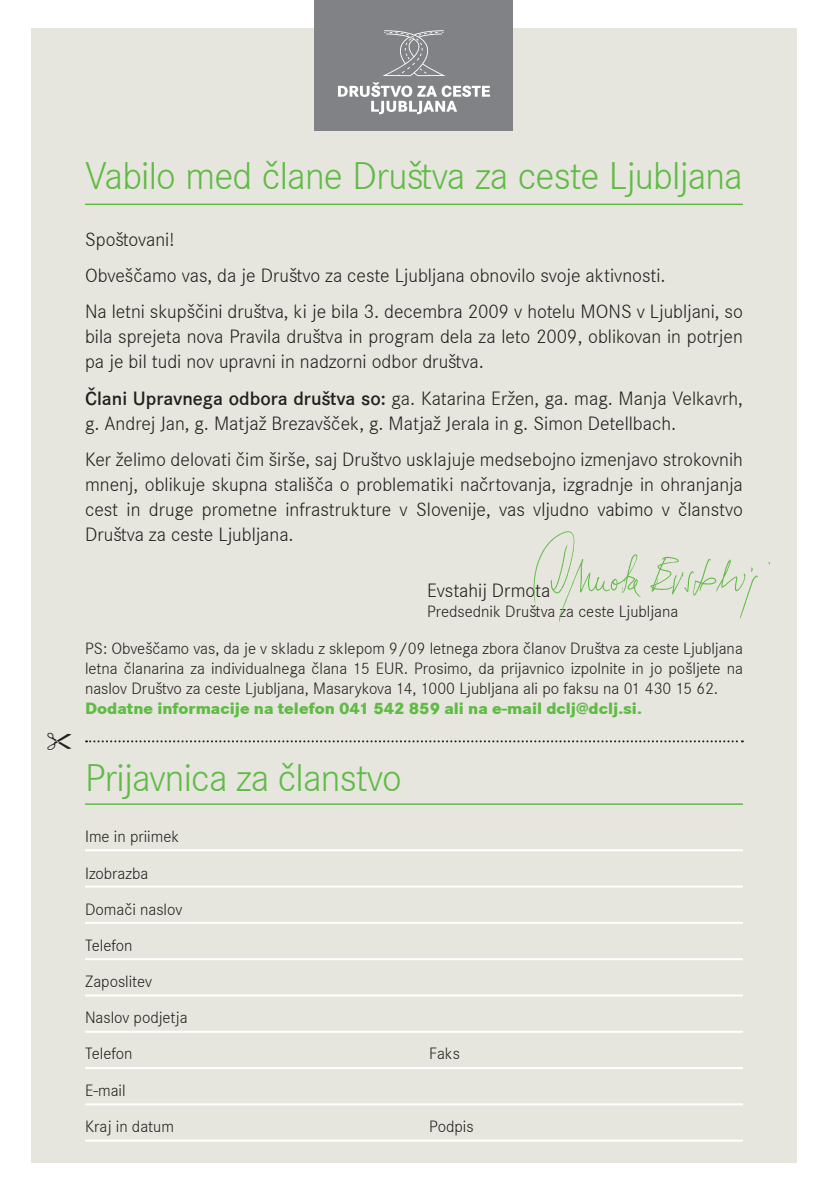
<style>
.page{position:relative;width:828px;height:1191px;background:#fff}
.page>*{position:absolute;margin:0;border:0;box-sizing:border-box;transform-origin:0 0}
.t1{font:40px "Corporate STEE Ligh";letter-spacing:-.02em;color:#60bb46}
.t2{font:20px/25px "Corporate STEE Ligh";color:#231f20}
.t3{font:17px/36.2px "Corporate STEE Ligh";color:#231f20}
.t4{font:700 17px "Corporate STEE Extr";color:#60bb46}
.s1{font-family:"Corporate STEE";font-weight:600}
</style>
<div class="page">
<div style="left:31px;top:28px;width:766px;height:1134px;background:#e7e6de"></div>
<hr style="left:85px;top:849px;width:658px;height:2px;background:#fff">
<hr style="left:85px;top:885px;width:658px;height:2px;background:#fff">
<hr style="left:85px;top:922px;width:658px;height:2px;background:#fff">
<hr style="left:85px;top:958px;width:658px;height:2px;background:#fff">
<hr style="left:85px;top:994px;width:658px;height:2px;background:#fff">
<hr style="left:85px;top:1030px;width:658px;height:2px;background:#fff">
<hr style="left:85px;top:1067px;width:658px;height:2px;background:#fff">
<hr style="left:85px;top:1103px;width:658px;height:2px;background:#fff">
<hr style="left:85px;top:1139px;width:658px;height:2px;background:#fff">
<hr style="left:85px;top:204px;width:658px;height:1px;background:#60bb46">
<svg style="left:86px;top:740px;width:657px;height:2px"></svg>
<hr style="left:85px;top:803px;width:658px;height:2px;background:#60bb46">
<div style="left:315px;top:0;width:198px;height:130px;background:#808285"></div>
<svg style="left:338px;top:82px;width:152px;height:32px"></svg>
<svg style="left:382px;top:30px;width:63px;height:46px"></svg>
<img style="left:524px;top:531px;width:246px;height:91px">
<h1 class="t1" style="left:85px;top:153px;width:659px">Vabilo med člane Društva za ceste Ljubljana</h1>
<p class="t2" style="left:85px;top:221px;width:659px;line-height:36.4px">Spoštovani!<br>Obveščamo vas, da je Društvo za ceste Ljubljana obnovilo svoje aktivnosti.<br>Na letni skupščini društva, ki je bila 3. decembra 2009 v hotelu MONS v Ljubljani, so</p>
<p class="t2" style="left:85px;top:324px;width:659px">bila sprejeta nova Pravila društva in program dela za leto 2009, oblikovan in potrjen pa je bil tudi nov upravni in nadzorni odbor društva.</p>
<p class="t2" style="left:85px;top:386px;width:659px"><span class="s1">Člani Upravnega odbora društva so:</span> ga. Katarina Eržen, ga. mag. Manja Velkavrh, g. Andrej Jan, g. Matjaž Brezavšček, g. Matjaž Jerala in g. Simon Detellbach.</p>
<p class="t2" style="left:85px;top:447px;width:659px;text-align:justify">Ker želimo delovati čim širše, saj Društvo usklajuje medsebojno izmenjavo strokovnih mnenj, oblikuje skupna stališča o problematiki načrtovanja, izgradnje in ohranjanja cest in druge prometne infrastrukture v Slovenije, vas vljudno vabimo v članstvo Društva za ceste Ljubljana.</p>
<p class="t2" style="left:427px;top:578px;width:125px">Evstahij Drmota</p>
<p class="t3" style="left:85px;top:593px;width:659px;line-height:37px;text-indent:342px">Predsednik Društva za ceste Ljubljana<br>PS: Obveščamo vas, da je v skladu z sklepom 9/09 letnega zbora članov Društva za ceste Ljubljana</p>
<p class="t3" style="left:85px;top:658px;width:659px;line-height:20px">letna članarina za individualnega člana 15 EUR. Prosimo, da prijavnico izpolnite in jo pošljete na naslov Društvo za ceste Ljubljana, Masarykova 14, 1000 Ljubljana ali po faksu na 01 430 15 62.</p>
<p class="t4" style="left:85px;top:698px;width:558px">Dodatne informacije na telefon 041 542 859 ali na e-mail dclj@dclj.si.</p>
<h1 class="t1" style="left:85px;top:755px;width:318px">Prijavnica za članstvo</h1>
<p class="t3" style="left:85px;top:819px;width:104px">Ime in priimek<br>Izobrazba<br>Domači naslov<br>Telefon<br>Zaposlitev<br>Naslov podjetja<br>Telefon</p>
<p class="t3" style="left:85px;top:1072px;width:90px">E-mail<br>Kraj in datum</p>
<p class="t3" style="left:429px;top:1035px;width:32px">Faks</p>
<p class="t3" style="left:429px;top:1108px;width:46px">Podpis</p>
</div>
